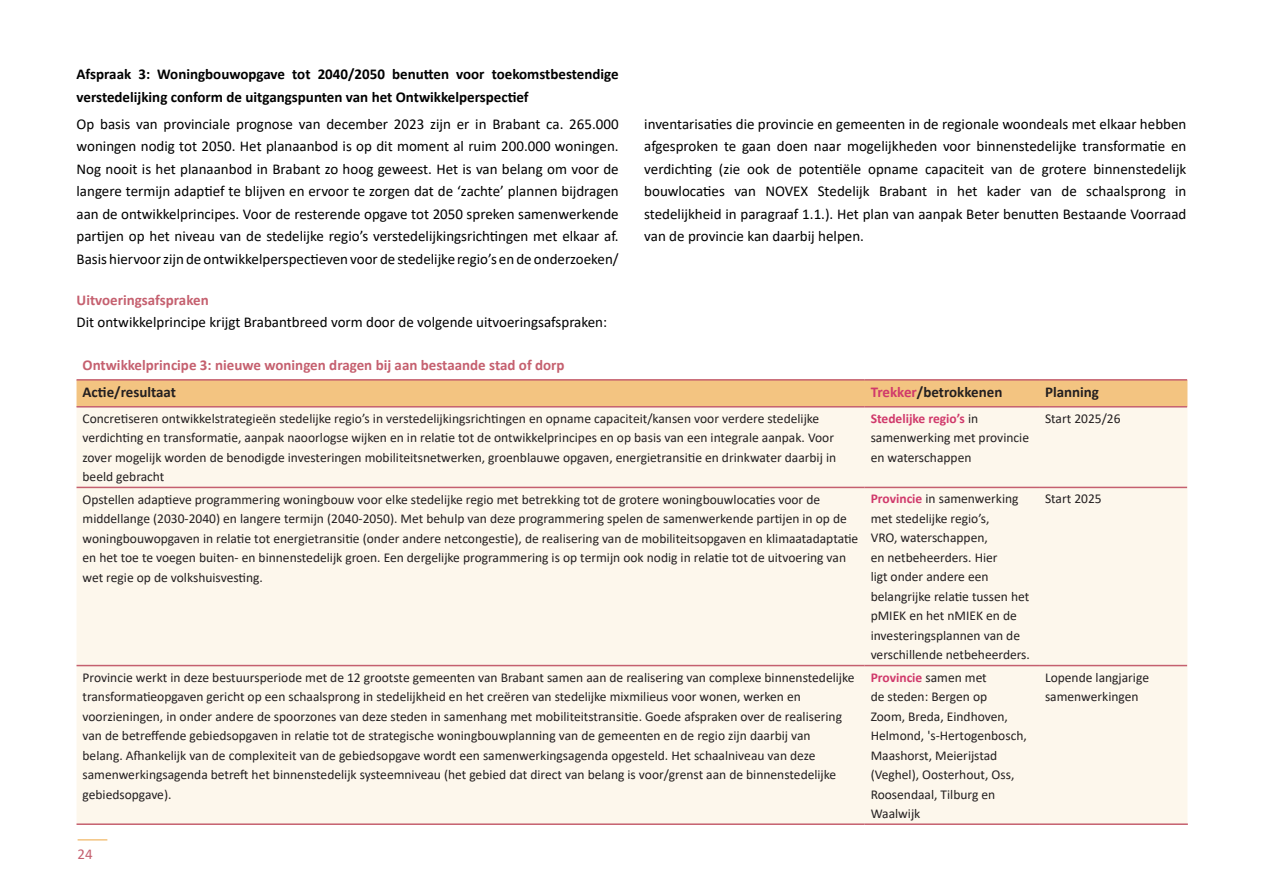
<style>
.page{position:relative;width:1263px;height:893px;background:#fff}
.page>*{position:absolute;margin:0;border:0;box-sizing:border-box;transform-origin:0 0}
.t1{font:15px/22.5px "Calibri";color:#000;text-align:justify}
.t2{font:700 15px/22.5px "Calibri";color:#000}
.t3{font:700 15px "Calibri";color:#c5606f}
.t4{font:700 15px "Calibri";color:#231f20}
.t5{font:15px "Calibri";color:#c5606f}
.t6{font:13.5px/19.5px "Calibri";color:#231f20}
.s1{color:#d0396b}
.s2{font-weight:700;color:#d0396b}
</style>
<div class="page">
<hr style="left:78px;top:839px;width:29px;height:2px;background:#f3c481">
<div style="left:77px;top:381px;width:1110px;height:25px;background:#f3c481"></div>
<div style="left:77px;top:408px;width:1110px;height:415px;background:#fdf7ec"></div>
<hr style="left:77px;top:379px;width:788px;height:2px;background:#c5606f">
<hr style="left:77px;top:406px;width:788px;height:2px;background:#c5606f">
<hr style="left:77px;top:487px;width:788px;height:1px;background:#c5606f">
<hr style="left:77px;top:665px;width:788px;height:1px;background:#c5606f">
<hr style="left:77px;top:823px;width:788px;height:2px;background:#c5606f">
<hr style="left:865px;top:379px;width:174px;height:2px;background:#c5606f">
<hr style="left:865px;top:406px;width:174px;height:2px;background:#c5606f">
<hr style="left:865px;top:487px;width:174px;height:1px;background:#c5606f">
<hr style="left:865px;top:665px;width:174px;height:1px;background:#c5606f">
<hr style="left:865px;top:823px;width:174px;height:2px;background:#c5606f">
<hr style="left:1039px;top:379px;width:148px;height:2px;background:#c5606f">
<hr style="left:1039px;top:406px;width:148px;height:2px;background:#c5606f">
<hr style="left:1039px;top:487px;width:148px;height:1px;background:#c5606f">
<hr style="left:1039px;top:665px;width:148px;height:1px;background:#c5606f">
<hr style="left:1039px;top:823px;width:149px;height:2px;background:#c5606f">
<p class="t2" style="left:77px;top:63px;width:544px">Afspraak 3: Woningbouwopgave tot 2040/2050 benutten voor toekomstbestendige verstedelijking conform de uitgangspunten van het Ontwikkelperspectief</p>
<p class="t1" style="left:77px;top:112px;width:544px">Op basis van provinciale prognose van december 2023 zijn er in Brabant ca. 265.000 woningen nodig tot 2050. Het planaanbod is op dit moment al ruim 200.000 woningen.<br>Nog nooit is het planaanbod in Brabant zo hoog geweest. Het is van belang om voor de langere termijn adaptief te blijven en ervoor te zorgen dat de ‘zachte’ plannen bijdragen aan de ontwikkelprincipes. Voor de resterende opgave tot 2050 spreken samenwerkende partijen op het niveau van de stedelijke regio’s verstedelijkingsrichtingen met elkaar af.<br>Basis hiervoor zijn de ontwikkelperspectieven voor de stedelijke regio’s en de onderzoeken/</p>
<p class="t3" style="left:77px;top:289px;width:134px">Uitvoeringsafspraken</p>
<p class="t1" style="left:77px;top:311px;width:532px">Dit ontwikkelprincipe krijgt Brabantbreed vorm door de volgende uitvoeringsafspraken:</p>
<p class="t1" style="left:644px;top:112px;width:544px">inventarisaties die provincie en gemeenten in de regionale woondeals met elkaar hebben afgesproken te gaan doen naar mogelijkheden voor binnenstedelijke transformatie en verdichting (zie ook de potentiële opname capaciteit van de grotere binnenstedelijk bouwlocaties van NOVEX Stedelijk Brabant in het kader van de schaalsprong in stedelijkheid in paragraaf 1.1.). Het plan van aanpak Beter benutten Bestaande Voorraad van de provincie kan daarbij helpen.</p>
<p class="t3" style="left:83px;top:355px;width:484px">Ontwikkelprincipe 3: nieuwe woningen dragen bij aan bestaande stad of dorp</p>
<p class="t4" style="left:83px;top:381px;width:95px">Actie/resultaat</p>
<p class="t4" style="left:871px;top:381px;width:133px"><span class="s1">Trekker</span>/betrokkenen</p>
<p class="t4" style="left:1045px;top:381px;width:56px">Planning</p>
<p class="t6" style="left:83px;top:408px;width:755px">Concretiseren ontwikkelstrategieën stedelijke regio’s in verstedelijkingsrichtingen en opname capaciteit/kansen voor verdere stedelijke verdichting en transformatie, aanpak naoorlogse wijken en in relatie tot de ontwikkelprincipes en op basis van een integrale aanpak. Voor zover mogelijk worden de benodigde investeringen mobiliteitsnetwerken, groenblauwe opgaven, energietransitie en drinkwater daarbij in beeld gebracht</p>
<p class="t6" style="left:871px;top:408px;width:160px"><span class="s2">Stedelijke regio’s</span> in samenwerking met provincie en waterschappen</p>
<p class="t6" style="left:1045px;top:408px;width:77px">Start 2025/26</p>
<p class="t6" style="left:83px;top:489px;width:777px">Opstellen adaptieve programmering woningbouw voor elke stedelijke regio met betrekking tot de grotere woningbouwlocaties voor de middellange (2030-2040) en langere termijn (2040-2050). Met behulp van deze programmering spelen de samenwerkende partijen in op de woningbouwopgaven in relatie tot energietransitie (onder andere netcongestie), de realisering van de mobiliteitsopgaven en klimaatadaptatie en het toe te voegen buiten- en binnenstedelijk groen. Een dergelijke programmering is op termijn ook nodig in relatie tot de uitvoering van wet regie op de volkshuisvesting.</p>
<p class="t6" style="left:871px;top:489px;width:161px"><span class="s2">Provincie</span> in samenwerking met stedelijke regio’s,<br>VRO, waterschappen,<br>en netbeheerders. Hier<br>ligt onder andere een belangrijke relatie tussen het pMIEK en het nMIEK en de investeringsplannen van de verschillende netbeheerders.</p>
<p class="t6" style="left:1045px;top:489px;width:58px">Start 2025</p>
<p class="t6" style="left:83px;top:667px;width:774px">Provincie werkt in deze bestuursperiode met de 12 grootste gemeenten van Brabant samen aan de realisering van complexe binnenstedelijke transformatieopgaven gericht op een schaalsprong in stedelijkheid en het creëren van stedelijke mixmilieus voor wonen, werken en voorzieningen, in onder andere de spoorzones van deze steden in samenhang met mobiliteitstransitie. Goede afspraken over de realisering van de betreffende gebiedsopgaven in relatie tot de strategische woningbouwplanning van de gemeenten en de regio zijn daarbij van<br>belang. Afhankelijk van de complexiteit van de gebiedsopgave wordt een samenwerkingsagenda opgesteld. Het schaalniveau van deze samenwerkingsagenda betreft het binnenstedelijk systeemniveau (het gebied dat direct van belang is voor/grenst aan de binnenstedelijke gebiedsopgave).</p>
<p class="t6" style="left:871px;top:667px;width:158px"><span class="s2">Provincie</span> samen met<br>de steden: Bergen op<br>Zoom, Breda, Eindhoven,<br>Helmond, 's-Hertogenbosch,<br>Maashorst, Meierijstad (Veghel), Oosterhout, Oss,<br>Roosendaal, Tilburg en<br>Waalwijk</p>
<p class="t6" style="left:1045px;top:667px;width:106px">Lopende langjarige samenwerkingen</p>
<p class="t5" style="left:78px;top:843px;width:17px">24</p>
</div>
